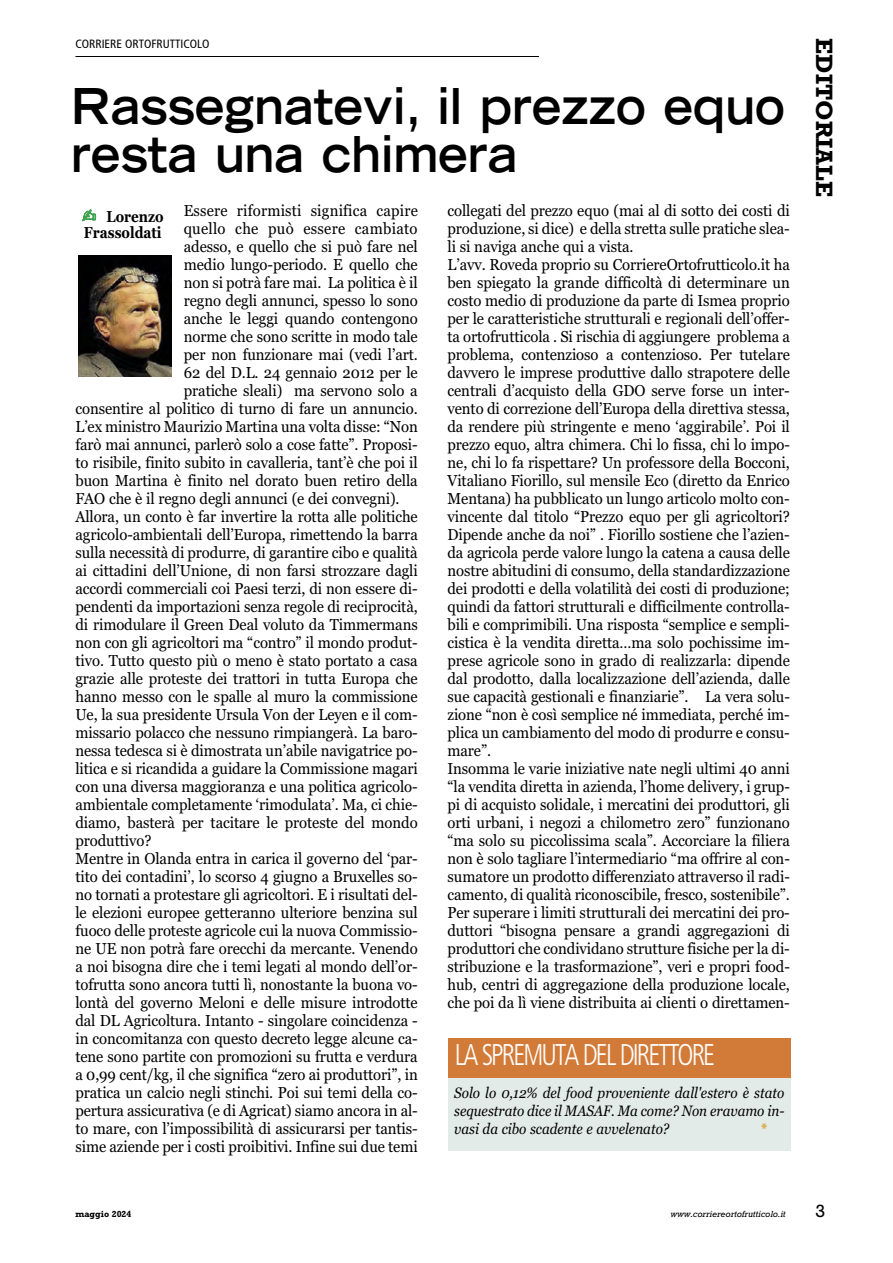
<style>
.page{position:relative;width:893px;height:1263px;background:#fff}
.page>*{position:absolute;margin:0;border:0;box-sizing:border-box;transform-origin:0 0}
.t1{font:700 expanded 49.5px/48px "Trade Gothic LT Std";color:#000;scale:.9 1}
.t2{font:300 condensed 30px "Frutiger LT Std";letter-spacing:-.07em;color:#fff;scale:.9 1}
.t3{font:700 24px "Rockwell Std";color:#000}
.t4{font:18px "Rockwell Std";color:#000}
.t5{font:15.75px/18px "Georgia";letter-spacing:-.005em;color:#000;scale:.94 1}
.t6{font:15.75px "Georgia";letter-spacing:.015em;color:#000;scale:.94 1}
.t7{font:15.75px "Georgia";letter-spacing:.02em;color:#000;scale:.94 1}
.t8{font:700 15.75px/16.5px "Georgia";color:#000;scale:.85 1}
.t9{font:italic 15px/18px "Georgia";color:#000;text-align:justify;scale:.9 1}
.t10{font:italic 700 15px "Georgia";color:#da9a23;scale:.9 1}
.t11{font:condensed 12px "Frutiger LT Std";color:#000}
.t12{font:italic 9px "Rockwell Std";color:#000}
.t13{font:700 9px "Rockwell Std";color:#000}
.s1{color:#3ea34f}
</style>
<div class="page">
<hr style="left:75px;top:56px;width:464px;height:1px;background:#000">
<img style="left:78px;top:255px;width:94px;height:122px">
<svg style="left:82px;top:209px;width:14px;height:13px"></svg>
<div style="left:448px;top:1068px;width:342px;height:82px;background:#e3ebe9"></div>
<div style="left:448px;top:1038px;width:342px;height:39px;background:#d27b39"></div>
<p class="t11" style="left:75px;top:37px;width:135px">CORRIERE ORTOFRUTTICOLO</p>
<h1 class="t1" style="left:71px;top:81px;width:794px">Rassegnatevi, il prezzo equo resta una chimera</h1>
<p class="t6" style="left:184px;top:199px;width:251px">Essere riformisti significa capire</p>
<p class="t7" style="left:184px;top:217px;width:250px">quello che può essere cambiato</p>
<p class="t5" style="left:184px;top:237px;width:250px">adesso, e quello che si può fare nel</p>
<p class="t5" style="left:184px;top:255px;width:250px">medio lungo-periodo. E quello che</p>
<p class="t5" style="left:184px;top:273px;width:250px">non si potrà fare mai. La politica è il</p>
<p class="t5" style="left:184px;top:291px;width:250px">regno degli annunci, spesso lo sono</p>
<p class="t5" style="left:184px;top:309px;width:250px">anche le leggi quando contengono</p>
<p class="t5" style="left:184px;top:327px;width:250px">norme che sono scritte in modo tale</p>
<p class="t5" style="left:184px;top:345px;width:250px">per non funzionare mai (vedi l’art.</p>
<p class="t5" style="left:184px;top:363px;width:250px">62 del D.L. 24 gennaio 2012 per le</p>
<p class="t5" style="left:184px;top:381px;width:250px">pratiche sleali) ma servono solo a</p>
<p class="t5" style="left:75px;top:399px;width:366px">consentire al politico di turno di fare un annuncio.</p>
<p class="t5" style="left:75px;top:417px;width:366px">L’ex ministro Maurizio Martina una volta disse: “Non</p>
<p class="t5" style="left:75px;top:435px;width:366px">farò mai annunci, parlerò solo a cose fatte”. Proposi-</p>
<p class="t5" style="left:75px;top:453px;width:366px">to risibile, finito subito in cavalleria, tant’è che poi il</p>
<p class="t5" style="left:75px;top:471px;width:366px">buon Martina è finito nel dorato buen retiro della</p>
<p class="t5" style="left:75px;top:489px;width:346px">FAO che è il regno degli annunci (e dei convegni).</p>
<p class="t5" style="left:75px;top:507px;width:366px">Allora, un conto è far invertire la rotta alle politiche</p>
<p class="t5" style="left:75px;top:525px;width:366px">agricolo-ambientali dell’Europa, rimettendo la barra</p>
<p class="t5" style="left:75px;top:543px;width:366px">sulla necessità di produrre, di garantire cibo e qualità</p>
<p class="t5" style="left:75px;top:561px;width:366px">ai cittadini dell’Unione, di non farsi strozzare dagli</p>
<p class="t5" style="left:75px;top:579px;width:366px">accordi commerciali coi Paesi terzi, di non essere di-</p>
<p class="t5" style="left:75px;top:597px;width:366px">pendenti da importazioni senza regole di reciprocità,</p>
<p class="t5" style="left:75px;top:615px;width:366px">di rimodulare il Green Deal voluto da Timmermans</p>
<p class="t5" style="left:75px;top:633px;width:366px">non con gli agricoltori ma “contro” il mondo produt-</p>
<p class="t5" style="left:75px;top:651px;width:366px">tivo. Tutto questo più o meno è stato portato a casa</p>
<p class="t5" style="left:75px;top:669px;width:366px">grazie alle proteste dei trattori in tutta Europa che</p>
<p class="t5" style="left:75px;top:687px;width:366px">hanno messo con le spalle al muro la commissione</p>
<p class="t5" style="left:75px;top:705px;width:366px">Ue, la sua presidente Ursula Von der Leyen e il com-</p>
<p class="t5" style="left:75px;top:723px;width:366px">missario polacco che nessuno rimpiangerà. La baro-</p>
<p class="t5" style="left:75px;top:741px;width:366px">nessa tedesca si è dimostrata un’abile navigatrice po-</p>
<p class="t5" style="left:75px;top:759px;width:366px">litica e si ricandida a guidare la Commissione magari</p>
<p class="t5" style="left:75px;top:777px;width:366px">con una diversa maggioranza e una politica agricolo-</p>
<p class="t5" style="left:75px;top:795px;width:366px">ambientale completamente ‘rimodulata’. Ma, ci chie-</p>
<p class="t5" style="left:75px;top:813px;width:366px">diamo, basterà per tacitare le proteste del mondo</p>
<p class="t5" style="left:75px;top:831px;width:82px">produttivo?</p>
<p class="t5" style="left:75px;top:849px;width:366px">Mentre in Olanda entra in carica il governo del ‘par-</p>
<p class="t5" style="left:75px;top:867px;width:366px">tito dei contadini’, lo scorso 4 giugno a Bruxelles so-</p>
<p class="t5" style="left:75px;top:885px;width:366px">no tornati a protestare gli agricoltori. E i risultati del-</p>
<p class="t5" style="left:75px;top:903px;width:366px">le elezioni europee getteranno ulteriore benzina sul</p>
<p class="t5" style="left:75px;top:921px;width:366px">fuoco delle proteste agricole cui la nuova Commissio-</p>
<p class="t5" style="left:75px;top:939px;width:366px">ne UE non potrà fare orecchi da mercante. Venendo</p>
<p class="t5" style="left:75px;top:957px;width:366px">a noi bisogna dire che i temi legati al mondo dell’or-</p>
<p class="t5" style="left:75px;top:975px;width:366px">tofrutta sono ancora tutti lì, nonostante la buona vo-</p>
<p class="t5" style="left:75px;top:993px;width:366px">lontà del governo Meloni e delle misure introdotte</p>
<p class="t5" style="left:75px;top:1011px;width:366px">dal DL Agricoltura. Intanto - singolare coincidenza -</p>
<p class="t5" style="left:75px;top:1029px;width:366px">in concomitanza con questo decreto legge alcune ca-</p>
<p class="t5" style="left:75px;top:1047px;width:366px">tene sono partite con promozioni su frutta e verdura</p>
<p class="t5" style="left:75px;top:1065px;width:366px">a 0,99 cent/kg, il che significa “zero ai produttori”, in</p>
<p class="t5" style="left:75px;top:1083px;width:366px">pratica un calcio negli stinchi. Poi sui temi della co-</p>
<p class="t5" style="left:75px;top:1101px;width:366px">pertura assicurativa (e di Agricat) siamo ancora in al-</p>
<p class="t5" style="left:75px;top:1119px;width:366px">to mare, con l’impossibilità di assicurarsi per tantis-</p>
<p class="t5" style="left:75px;top:1137px;width:366px">sime aziende per i costi proibitivi. Infine sui due temi</p>
<p class="t8" style="left:82px;top:207px;width:97px"><span class="s1">✍</span> Lorenzo<br>Frassoldati</p>
<p class="t5" style="left:447px;top:201px;width:366px">collegati del prezzo equo (mai al di sotto dei costi di produzione, si dice) e della stretta sulle pratiche slea&shy;li si naviga anche qui a vista.<br>L’avv. Roveda proprio su CorriereOrtofrutticolo.it ha ben spiegato la grande difficoltà di determinare un costo medio di produzione da parte di Ismea proprio per le caratteristiche strutturali e regionali dell’offer&shy;ta ortofrutticola . Si rischia di aggiungere problema a problema, contenzioso a contenzioso. Per tutelare davvero le imprese produttive dallo strapotere delle centrali d’acquisto della GDO serve forse un inter&shy;vento di correzione dell’Europa della direttiva stessa, da rendere più stringente e meno ‘aggirabile’. Poi il prezzo equo, altra chimera. Chi lo fissa, chi lo impo&shy;ne, chi lo fa rispettare? Un professore della Bocconi, Vitaliano Fiorillo, sul mensile Eco (diretto da Enrico Mentana) ha pubblicato un lungo articolo molto con&shy;vincente dal titolo “Prezzo equo per gli agricoltori?<br>Dipende anche da noi” . Fiorillo sostiene che l’azien&shy;da agricola perde valore lungo la catena a causa delle nostre abitudini di consumo, della standardizzazione dei prodotti e della volatilità dei costi di produzione; quindi da fattori strutturali e difficilmente controlla&shy;bili e comprimibili. Una risposta “semplice e sempli&shy;cistica è la vendita diretta…ma solo pochissime im&shy;prese agricole sono in grado di realizzarla: dipende dal prodotto, dalla localizzazione dell’azienda, dalle sue capacità gestionali e finanziarie”. La vera solu&shy;zione “non è così semplice né immediata, perché im&shy;plica un cambiamento del modo di produrre e consu&shy;mare”.<br>Insomma le varie iniziative nate negli ultimi 40 anni “la vendita diretta in azienda, l’home delivery, i grup&shy;pi di acquisto solidale, i mercatini dei produttori, gli orti urbani, i negozi a chilometro zero” funzionano “ma solo su piccolissima scala”. Accorciare la filiera non è solo tagliare l’intermediario “ma offrire al con&shy;sumatore un prodotto differenziato attraverso il radi&shy;camento, di qualità riconoscibile, fresco, sostenibile”.<br>Per superare i limiti strutturali dei mercatini dei pro&shy;duttori “bisogna pensare a grandi aggregazioni di produttori che condividano strutture fisiche per la di&shy;stribuzione e la trasformazione”, veri e propri food&shy;hub, centri di aggregazione della produzione locale, che poi da lì viene distribuita ai clienti o direttamen-</p>
<h2 class="t2" style="left:455px;top:1038px;width:291px">LA SPREMUTA DEL DIRETTORE</h2>
<p class="t9" style="left:454px;top:1083px;width:368px">Solo lo 0,12% del food proveniente dall'estero è stato sequestrato dice il MASAF. Ma come? Non eravamo in&shy;vasi da cibo scadente e avvelenato?</p>
<p class="t10" style="left:760px;top:1118px;width:9px">*</p>
<h3 class="t3" style="left:838px;top:38px;width:160px;rotate:90deg">EDITORIALE</h3>
<p class="t13" style="left:75px;top:1208px;width:58px">maggio 2024</p>
<p class="t12" style="left:670px;top:1208px;width:117px">www.corriereortofrutticolo.it</p>
<p class="t4" style="left:815px;top:1200px;width:11px">3</p>
</div>
